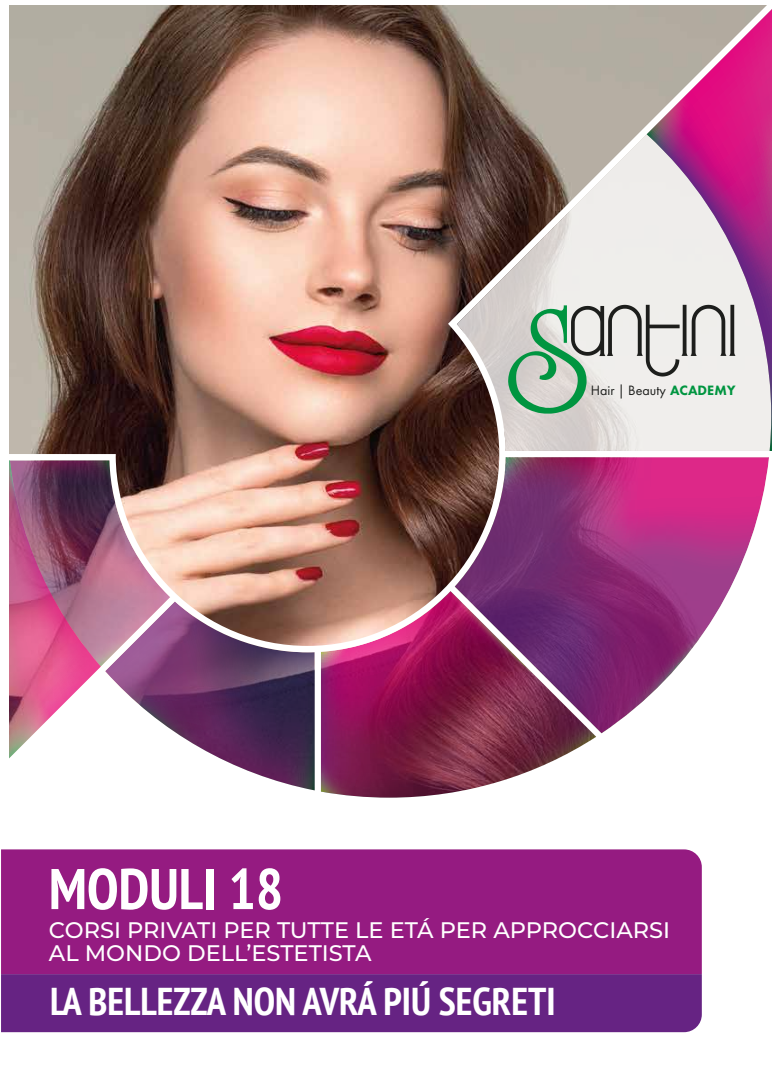
<style>
.page{position:relative;width:780px;height:1088px;background:#fff}
.page>*{position:absolute;margin:0;border:0;box-sizing:border-box;transform-origin:0 0}
.t1{font:700 condensed 57.25px "PT Sans";color:#fff}
.t2{font:700 condensed 38.75px "PT Sans";color:#fff}
.t3{font:500 22.5px/22.5px "Montserrat";color:#fff}
.t4{font:14.12px "Futura PT";color:#1d1e1c}
.s1{font-weight:800;color:#009540}
</style>
<div class="page">
<img style="left:9px;top:5px;width:760px;height:1028px">
<svg style="left:646px;top:5px;width:125px;height:446px;background:#d18fb5"></svg>
<img style="left:9px;top:460px;width:161px;height:322px">
<svg style="left:508px;top:305px;width:227px;height:109px;background:#c1ccc2"></svg>
<div style="left:1px;top:974px;width:700px;height:58px;background:#662383"></div>
<div style="left:1px;top:849px;width:700px;height:125px;background:#951b81"></div>
<p class="t4" style="left:591px;top:382px;width:146px">Hair | Beauty <span class="s1">ACADEMY</span></p>
<h1 class="t1" style="left:49px;top:851px;width:236px">MODULI 18</h1>
<p class="t3" style="left:49px;top:918px;width:622px">CORSI PRIVATI PER TUTTE LE ETÁ PER APPROCCIARSI<br>AL MONDO DELL’ESTETISTA</p>
<h2 class="t2" style="left:50px;top:975px;width:507px">LA BELLEZZA NON AVRÁ PIÚ SEGRETI</h2>
</div>
